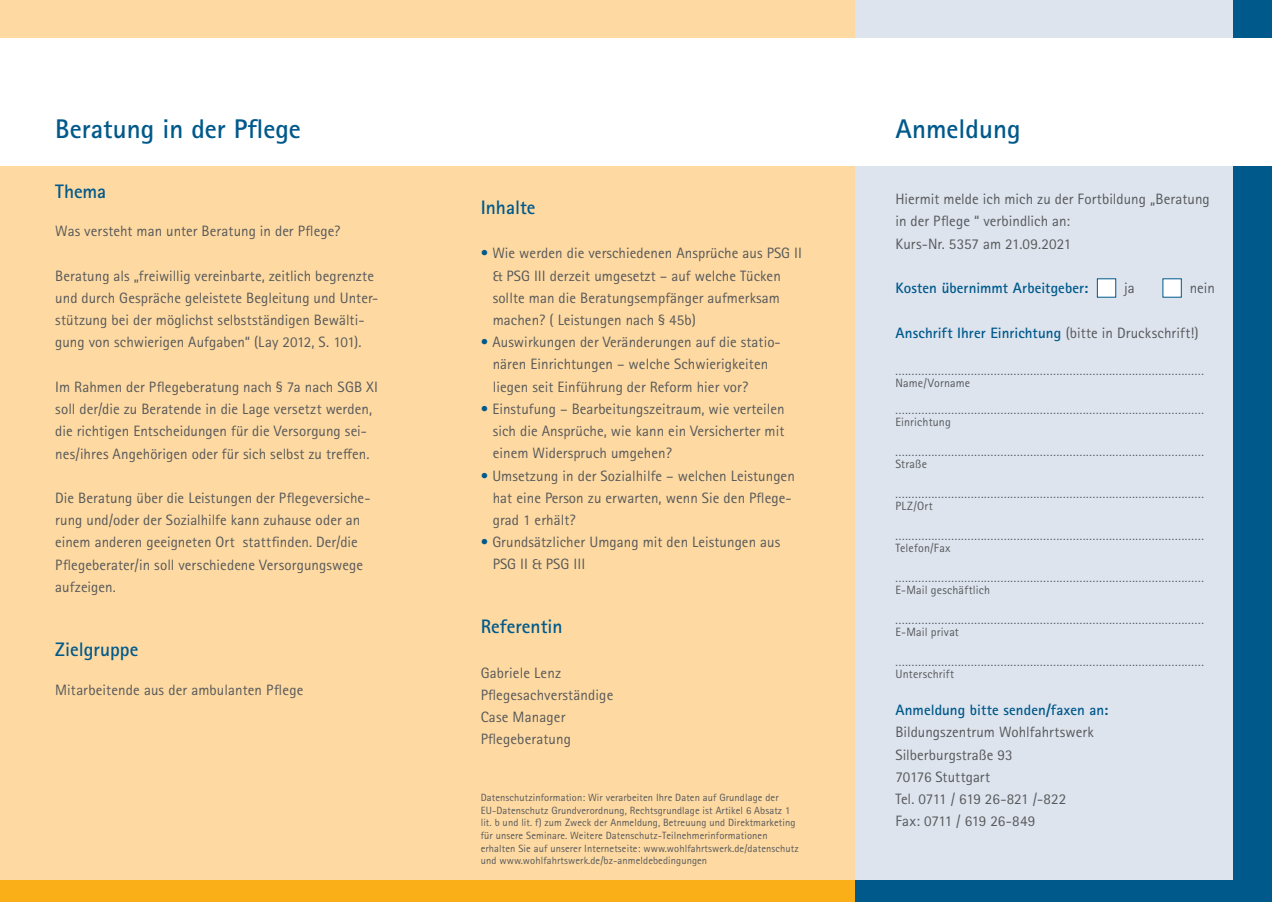
<style>
.page{position:relative;width:1272px;height:902px;background:#fff}
.page>*{position:absolute;margin:0;border:0;box-sizing:border-box;transform-origin:0 0}
.t1{font:700 27px "Rotis Sans Serif Std";color:#00598b}
.t2{font:700 19.5px "Rotis Sans Serif Std";color:#00598b}
.t3{font:15px/22.2px "Rotis Sans Serif Std";letter-spacing:.005em;color:#57585a}
.t4{font:700 15px "Rotis Sans Serif Std";color:#00598b}
.t5{font:12px/12px "Rotis Sans Serif Std";letter-spacing:.015em;color:#57585a}
.t6{font:10.5px/12.6px "Rotis Sans Serif Std";letter-spacing:.01em;color:#57585a}
.s1{color:#00598b}
.s2{font-weight:400;color:#57585a}
</style>
<div class="page">
<div style="left:0;top:0;width:1271px;height:901px;background:#fedaa2"></div>
<div style="left:855px;top:0;width:416px;height:901px;background:#dde4ee"></div>
<div style="left:0;top:880px;width:855px;height:21px;background:#faaf18"></div>
<div style="left:855px;top:880px;width:416px;height:21px;background:#00598b"></div>
<div style="left:1233px;top:0;width:38px;height:901px;background:#00598b"></div>
<div style="left:1096px;top:278px;width:20px;height:19px;background:#fff"></div>
<div style="left:1162px;top:278px;width:19px;height:19px;background:#fff"></div>
<div style="left:0;top:38px;width:1271px;height:128px;background:#fff"></div>
<h1 class="t1" style="left:55px;top:112px;width:247px">Beratung in der Pflege</h1>
<h1 class="t1" style="left:895px;top:112px;width:127px">Anmeldung</h1>
<h2 class="t2" style="left:55px;top:179px;width:52px">Thema</h2>
<p class="t3" style="left:55px;top:220px;width:286px">Was versteht man unter Beratung in der Pflege?</p>
<p class="t3" style="left:55px;top:265px;width:324px">Beratung als „freiwillig vereinbarte, zeitlich begrenzte und durch Gespräche geleistete Begleitung und Unter&shy;stützung bei der möglichst selbstständigen Bewälti&shy;gung von schwierigen Aufgaben“ (Lay 2012, S. 101).</p>
<p class="t3" style="left:55px;top:376px;width:324px">Im Rahmen der Pflegeberatung nach § 7a nach SGB XI soll der/die zu Beratende in die Lage versetzt werden, die richtigen Entscheidungen für die Versorgung sei&shy;nes/ihres Angehörigen oder für sich selbst zu treffen.</p>
<p class="t3" style="left:55px;top:487px;width:317px">Die Beratung über die Leistungen der Pflegeversiche&shy;rung und/oder der Sozialhilfe kann zuhause oder an einem anderen geeigneten Ort stattfinden. Der/die Pflegeberater/in soll verschiedene Versorgungswege aufzeigen.</p>
<h2 class="t2" style="left:55px;top:636px;width:85px">Zielgruppe</h2>
<p class="t3" style="left:55px;top:678px;width:249px">Mitarbeitende aus der ambulanten Pflege</p>
<h2 class="t2" style="left:480px;top:195px;width:56px">Inhalte</h2>
<p class="t3" style="left:492px;top:242px;width:311px;text-indent:-12px"><span class="s1">•</span> Wie werden die verschiedenen Ansprüche aus PSG II &amp; PSG III derzeit umgesetzt – auf welche Tücken sollte man die Beratungsempfänger aufmerksam machen? ( Leistungen nach § 45b)</p>
<p class="t3" style="left:492px;top:331px;width:289px;text-indent:-12px"><span class="s1">•</span> Auswirkungen der Veränderungen auf die statio&shy;nären Einrichtungen – welche Schwierigkeiten liegen seit Einführung der Reform hier vor?</p>
<p class="t3" style="left:492px;top:398px;width:293px;text-align:justify;text-indent:-12px"><span class="s1">•</span> Einstufung – Bearbeitungszeitraum, wie verteilen sich die Ansprüche, wie kann ein Versicherter mit einem Widerspruch umgehen?</p>
<p class="t3" style="left:492px;top:464px;width:303px;text-indent:-12px"><span class="s1">•</span> Umsetzung in der Sozialhilfe – welchen Leistungen hat eine Person zu erwarten, wenn Sie den Pflege&shy;grad 1 erhält?</p>
<p class="t3" style="left:492px;top:531px;width:289px;text-indent:-12px"><span class="s1">•</span> Grundsätzlicher Umgang mit den Leistungen aus<br>PSG II &amp; PSG III</p>
<h2 class="t2" style="left:480px;top:614px;width:83px">Referentin</h2>
<p class="t3" style="left:480px;top:661px;width:134px">Gabriele Lenz<br>Pflegesachverständige<br>Case Manager<br>Pflegeberatung</p>
<p class="t6" style="left:480px;top:791px;width:319px">Datenschutzinformation: Wir verarbeiten Ihre Daten auf Grundlage der EU-Datenschutz Grundverordnung, Rechtsgrundlage ist Artikel 6 Absatz 1 lit. b und lit. f) zum Zweck der Anmeldung, Betreuung und Direktmarketing für unsere Seminare. Weitere Datenschutz-Teilnehmerinformationen erhalten Sie auf unserer Internetseite: www.wohlfahrtswerk.de/datenschutz und www.wohlfahrtswerk.de/bz-anmeldebedingungen</p>
<p class="t3" style="left:895px;top:188px;width:316px">Hiermit melde ich mich zu der Fortbildung „Beratung in der Pflege “ verbindlich an:<br>Kurs-Nr. 5357 am 21.09.2021</p>
<p class="t4" style="left:895px;top:278px;width:194px">Kosten übernimmt Arbeitgeber:</p>
<p class="t3" style="left:1124px;top:277px;width:12px">ja</p>
<p class="t3" style="left:1189px;top:277px;width:27px">nein</p>
<p class="t4" style="left:895px;top:323px;width:304px">Anschrift Ihrer Einrichtung <span class="s2">(bitte in Druckschrift!)</span></p>
<p class="t5" style="left:895px;top:365px;width:310px">..............................................................................................<br>Name/Vorname</p>
<p class="t5" style="left:895px;top:404px;width:310px">..............................................................................................<br>Einrichtung</p>
<p class="t5" style="left:895px;top:446px;width:310px">..............................................................................................<br>Straße</p>
<p class="t5" style="left:895px;top:488px;width:310px">..............................................................................................<br>PLZ/Ort</p>
<p class="t5" style="left:895px;top:530px;width:310px">..............................................................................................<br>Telefon/Fax</p>
<p class="t5" style="left:895px;top:572px;width:310px">..............................................................................................<br>E-Mail geschäftlich</p>
<p class="t5" style="left:895px;top:614px;width:310px">..............................................................................................<br>E-Mail privat</p>
<p class="t5" style="left:895px;top:656px;width:310px">..............................................................................................<br>Unterschrift</p>
<p class="t4" style="left:895px;top:700px;width:214px">Anmeldung bitte senden/faxen an:</p>
<p class="t3" style="left:895px;top:721px;width:200px">Bildungszentrum Wohlfahrtswerk<br>Silberburgstraße 93<br>70176 Stuttgart<br>Tel. 0711 / 619 26-821 /-822<br>Fax: 0711 / 619 26-849</p>
</div>
